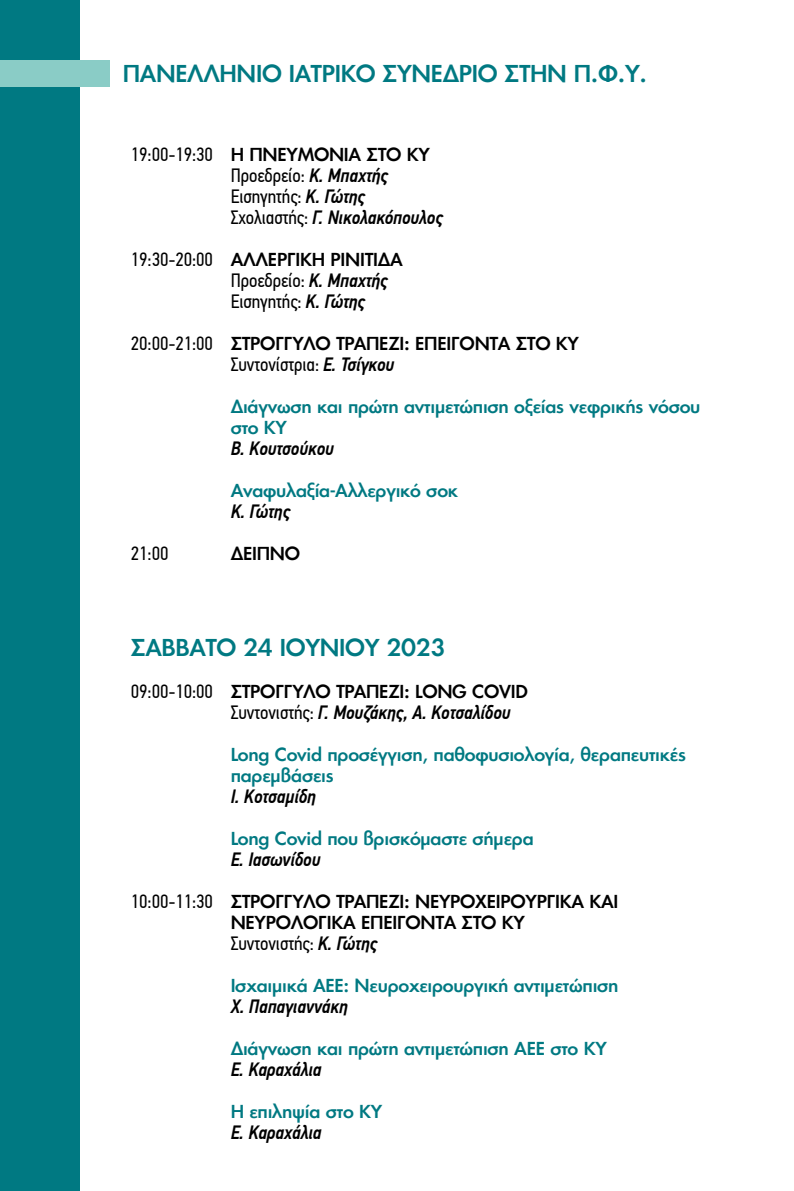
<style>
.page{position:relative;width:794px;height:1191px;background:#fff}
.page>*{position:absolute;margin:0;border:0;box-sizing:border-box;transform-origin:0 0}
.t1{font:500 22.75px "PF Futura Neu";letter-spacing:-.015em;color:#007982}
.t2{font:italic 500 19.25px/21px "PF Din Text Cond Pro";letter-spacing:-.005em;color:#000}
.t3{font:19.25px/21px "PF Din Text Cond Pro";letter-spacing:-.005em;color:#000}
.t4{font:500 17.5px/21px "PF Futura Neu";letter-spacing:-.015em;color:#007982}
.t5{font:500 17.5px/21px "PF Futura Neu";letter-spacing:-.015em;color:#000;text-align:center}
.s1{font-family:"PF Din Text Cond Pro";font-weight:400;font-size:19.25px}
.s2{font-weight:400;font-style:normal}
.s3{font-weight:500;font-style:italic}
</style>
<div class="page">
<div style="left:0;top:0;width:79px;height:1191px;background:#007982"></div>
<div style="left:0;top:61px;width:109px;height:26px;background:#8accc6"></div>
<h1 class="t1" style="left:123px;top:59px;width:526px">ΠΑΝΕΛΛΗΝΙΟ ΙΑΤΡΙΚΟ ΣΥΝΕΔΡΙΟ ΣΤΗΝ Π.Φ.Υ.</h1>
<p class="t5" style="left:131px;top:143px;width:300px"><span class="s1">19:00-19:30</span> Η ΠΝΕΥΜΟΝΙΑ ΣΤΟ ΚΥ</p>
<p class="t2" style="left:231px;top:165px;width:214px"><span class="s2">Προεδρείο:</span> Κ. Μπαχτής<br><span class="s2">Εισηγητής:</span> Κ. Γώτης<br><span class="s2">Σχολιαστής:</span> Γ. Νικολακόπουλος</p>
<p class="t5" style="left:131px;top:248px;width:273px"><span class="s1">19:30-20:00</span> ΑΛΛΕΡΓΙΚΗ ΡΙΝΙΤΙΔΑ</p>
<p class="t3" style="left:231px;top:270px;width:159px">Προεδρείο: <span class="s3">Κ. Μπαχτής<br></span>Εισηγητής: <span class="s3">Κ. Γώτης</span></p>
<p class="t5" style="left:131px;top:332px;width:449px"><span class="s1">20:00-21:00</span> ΣΤΡΟΓΓΥΛΟ ΤΡΑΠΕΖΙ: ΕΠΕΙΓΟΝΤΑ ΣΤΟ ΚΥ</p>
<p class="t3" style="left:231px;top:354px;width:165px">Συντονίστρια: <span class="s3">Ε. Τσίγκου</span></p>
<p class="t4" style="left:231px;top:395px;width:471px">Διάγνωση και πρώτη αντιμετώπιση οξείας νεφρικής νόσου στο ΚΥ</p>
<p class="t2" style="left:231px;top:438px;width:105px">Β. Κουτσούκου</p>
<p class="t4" style="left:231px;top:479px;width:229px">Αναφυλαξία-Αλλεργικό σοκ</p>
<p class="t2" style="left:231px;top:501px;width:61px">Κ. Γώτης</p>
<p class="t3" style="left:131px;top:543px;width:39px">21:00</p>
<p class="t5" style="left:231px;top:542px;width:71px">ΔΕΙΠΝΟ</p>
<h1 class="t1" style="left:131px;top:632px;width:316px">ΣΑΒΒΑΤΟ 24 ΙΟΥΝΙΟΥ 2023</h1>
<p class="t5" style="left:131px;top:681px;width:398px"><span class="s1">09:00-10:00</span> ΣΤΡΟΓΓΥΛΟ ΤΡΑΠΕΖΙ: LONG COVID</p>
<p class="t2" style="left:231px;top:702px;width:281px"><span class="s2">Συντονιστής:</span> Γ. Μουζάκης, Α. Κοτσαλίδου</p>
<p class="t4" style="left:231px;top:744px;width:457px">Long Covid προσέγγιση, παθοφυσιολογία, θεραπευτικές παρεμβάσεις</p>
<p class="t2" style="left:231px;top:786px;width:87px">Ι. Κοτσαμίδη</p>
<p class="t4" style="left:231px;top:828px;width:305px">Long Covid που βρισκόμαστε σήμερα</p>
<p class="t2" style="left:231px;top:849px;width:91px">Ε. Ιασωνίδου</p>
<p class="t5" style="left:131px;top:891px;width:489px"><span class="s1">10:00-11:30</span> ΣΤΡΟΓΓΥΛΟ ΤΡΑΠΕΖΙ: ΝΕΥΡΟΧΕΙΡΟΥΡΓΙΚΑ ΚΑΙ<br>ΝΕΥΡΟΛΟΓΙΚΑ ΕΠΕΙΓΟΝΤΑ ΣΤΟ ΚΥ</p>
<p class="t3" style="left:231px;top:933px;width:148px">Συντονιστής: <span class="s3">Κ. Γώτης</span></p>
<p class="t4" style="left:231px;top:975px;width:389px">Ισχαιμικά ΑΕΕ: Νευροχειρουργική αντιμετώπιση</p>
<p class="t2" style="left:231px;top:996px;width:119px">Χ. Παπαγιαννάκη</p>
<p class="t4" style="left:231px;top:1038px;width:377px">Διάγνωση και πρώτη αντιμετώπιση ΑΕΕ στο ΚΥ</p>
<p class="t2" style="left:231px;top:1059px;width:92px">Ε. Καραχάλια</p>
<p class="t4" style="left:231px;top:1101px;width:153px">Η επιληψία στο ΚΥ</p>
<p class="t2" style="left:231px;top:1122px;width:92px">Ε. Καραχάλια</p>
</div>
